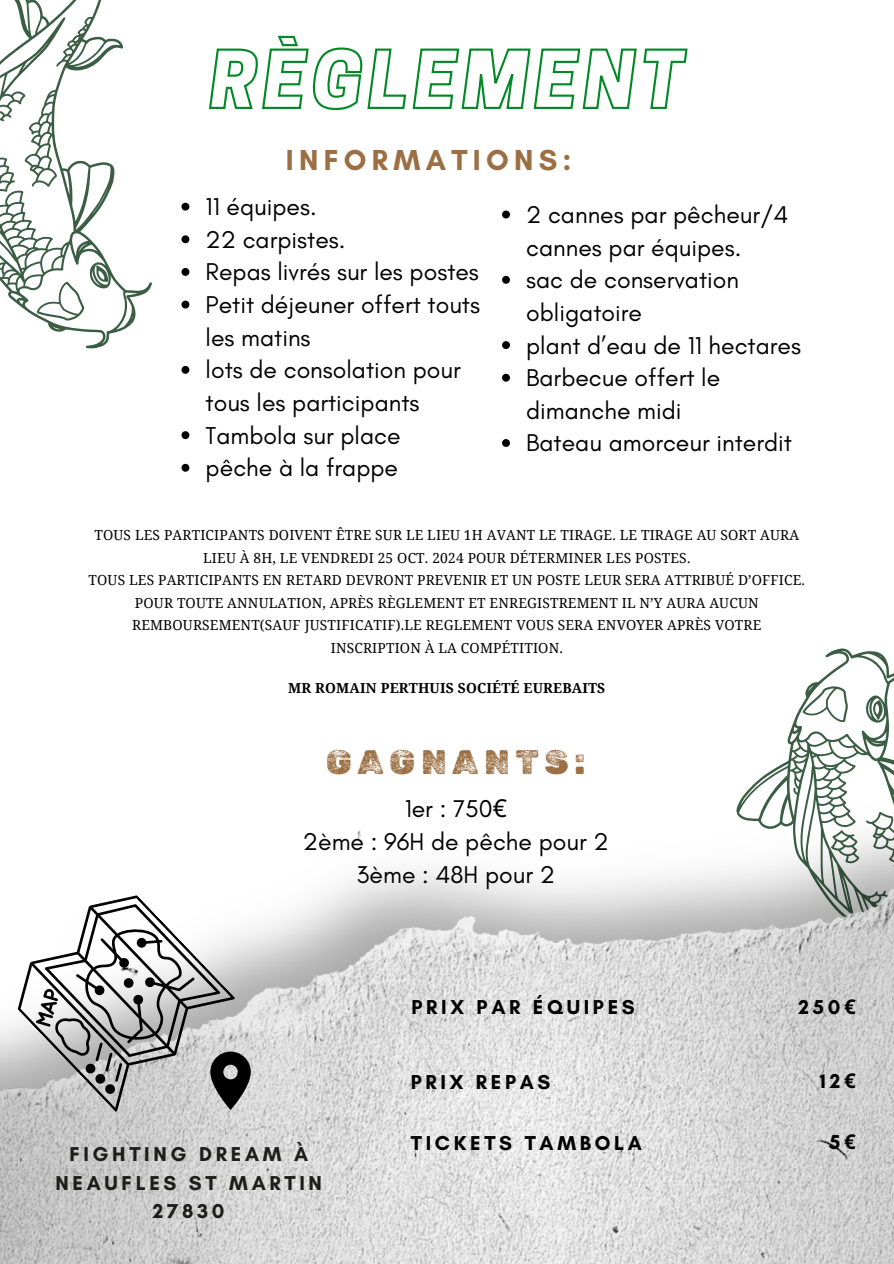
<style>
.page{position:relative;width:894px;height:1264px;background:#fff}
.page>*{position:absolute;margin:0;border:0;box-sizing:border-box;transform-origin:0 0}
.t1{font:33.9px "Rubik Dirt";letter-spacing:.18em;color:#9b6f43}
.t2{font:700 29.4px "Glacial Indifference";letter-spacing:.18em;color:#9b6f43}
.t3{font:24.75px/32.7px "Glacial Indifference";color:#000}
.t4{font:700 20.4px "Glacial Indifference";letter-spacing:.18em;color:#000}
.t5{font:700 20.4px/28.2px "Glacial Indifference";letter-spacing:.18em;color:#1d1d1b;text-align:center}
.t6{font:13.8px/22.5px "Noto Serif";letter-spacing:.01em;color:#000;text-align:center}
.t7{font:700 13.8px "Noto Serif";letter-spacing:.01em;color:#000}
.s1{font-family:"Noto Sans"}
</style>
<div class="page">
<svg style="left:0;top:0;width:190px;height:372px"></svg>
<svg style="left:0;top:155px;width:18px;height:41px"></svg>
<svg style="left:30px;top:279px;width:57px;height:50px"></svg>
<svg style="left:94px;top:263px;width:15px;height:21px"></svg>
<img style="left:0;top:648px;width:893px;height:615px">
<svg style="left:0;top:876px;width:235px;height:236px"></svg>
<svg style="left:32px;top:976px;width:103px;height:119px;background:#a9a9a9"></svg>
<svg style="left:210px;top:1051px;width:41px;height:59px;background:#565656"></svg>
<svg style="left:209px;top:35px;width:479px;height:75px"></svg>
<svg style="left:181px;top:203px;width:8px;height:7px"></svg>
<svg style="left:181px;top:235px;width:8px;height:8px"></svg>
<svg style="left:181px;top:268px;width:8px;height:8px"></svg>
<svg style="left:181px;top:300px;width:8px;height:8px"></svg>
<svg style="left:181px;top:366px;width:8px;height:8px"></svg>
<svg style="left:181px;top:431px;width:8px;height:8px"></svg>
<svg style="left:181px;top:464px;width:8px;height:7px"></svg>
<svg style="left:502px;top:210px;width:8px;height:8px"></svg>
<svg style="left:502px;top:276px;width:8px;height:8px"></svg>
<svg style="left:502px;top:341px;width:8px;height:8px"></svg>
<svg style="left:502px;top:374px;width:8px;height:7px"></svg>
<svg style="left:502px;top:439px;width:8px;height:8px"></svg>
<p class="t2" style="left:286px;top:142px;width:287px">INFORMATIONS:</p>
<p class="t3" style="left:205px;top:190px;width:113px">11 équipes.</p>
<p class="t3" style="left:205px;top:223px;width:141px">22 carpistes.</p>
<p class="t3" style="left:205px;top:255px;width:275px">Repas livrés sur les postes</p>
<h4 class="t3" style="left:205px;top:288px;width:276px">Petit déjeuner offert touts les matins</h4>
<p class="t3" style="left:205px;top:353px;width:257px">lots de consolation pour tous les participants</p>
<p class="t3" style="left:205px;top:418px;width:196px">Tambola sur place</p>
<p class="t3" style="left:205px;top:451px;width:194px">pêche à la frappe</p>
<p class="t3" style="left:526px;top:198px;width:264px">2 cannes par pêcheur/4 cannes par équipes.</p>
<p class="t3" style="left:526px;top:263px;width:214px">sac de conservation obligatoire</p>
<p class="t3" style="left:526px;top:328px;width:276px">plant d’eau de 11 hectares</p>
<p class="t3" style="left:526px;top:361px;width:195px">Barbecue offert le dimanche midi</p>
<h6 class="t3" style="left:526px;top:426px;width:267px">Bateau amorceur interdit</h6>
<h2 class="t6" style="left:94px;top:524px;width:706px">TOUS LES PARTICIPANTS DOIVENT ÊTRE SUR LE LIEU 1H AVANT LE TIRAGE. LE TIRAGE AU SORT AURA<br>LIEU À 8H, LE VENDREDI 25 OCT. 2024 POUR DÉTERMINER LES POSTES.</h2>
<h4 class="t6" style="left:89px;top:569px;width:717px">TOUS LES PARTICIPANTS EN RETARD DEVRONT PREVENIR ET UN POSTE LEUR SERA ATTRIBUÉ D’OFFICE.</h4>
<p class="t6" style="left:132px;top:591px;width:630px">POUR TOUTE ANNULATION, APRÈS RÈGLEMENT ET ENREGISTREMENT IL N’Y AURA AUCUN<br>REMBOURSEMENT(SAUF JUSTIFICATIF).LE REGLEMENT VOUS SERA ENVOYER APRÈS VOTRE<br>INSCRIPTION À LA COMPÉTITION.</p>
<h5 class="t7" style="left:288px;top:678px;width:318px">MR ROMAIN PERTHUIS SOCIÉTÉ EUREBAITS</h5>
<h5 class="t1" style="left:326px;top:742px;width:261px">GAGNANTS:</h5>
<p class="t3" style="left:303px;top:792px;width:307px;text-align:center">1er : 750<span class="s1">€<br></span>2ème : 96H de pêche pour 2<br>3ème : 48H pour 2</p>
<h3 class="t4" style="left:411px;top:994px;width:224px">PRIX PAR ÉQUIPES</h3>
<p class="t4" style="left:411px;top:1069px;width:141px">PRIX REPAS</p>
<p class="t4" style="left:798px;top:994px;width:59px">250<span class="s1">€</span></p>
<p class="t4" style="left:819px;top:1068px;width:37px">12<span class="s1">€</span></p>
<h5 class="t5" style="left:55px;top:1140px;width:268px">FIGHTING DREAM À<br>NEAUFLES ST MARTIN<br>27830</h5>
<p class="t4" style="left:411px;top:1130px;width:232px">TICKETS TAMBOLA</p>
<h3 class="t4" style="left:829px;top:1129px;width:28px">5<span class="s1">€</span></h3>
</div>
